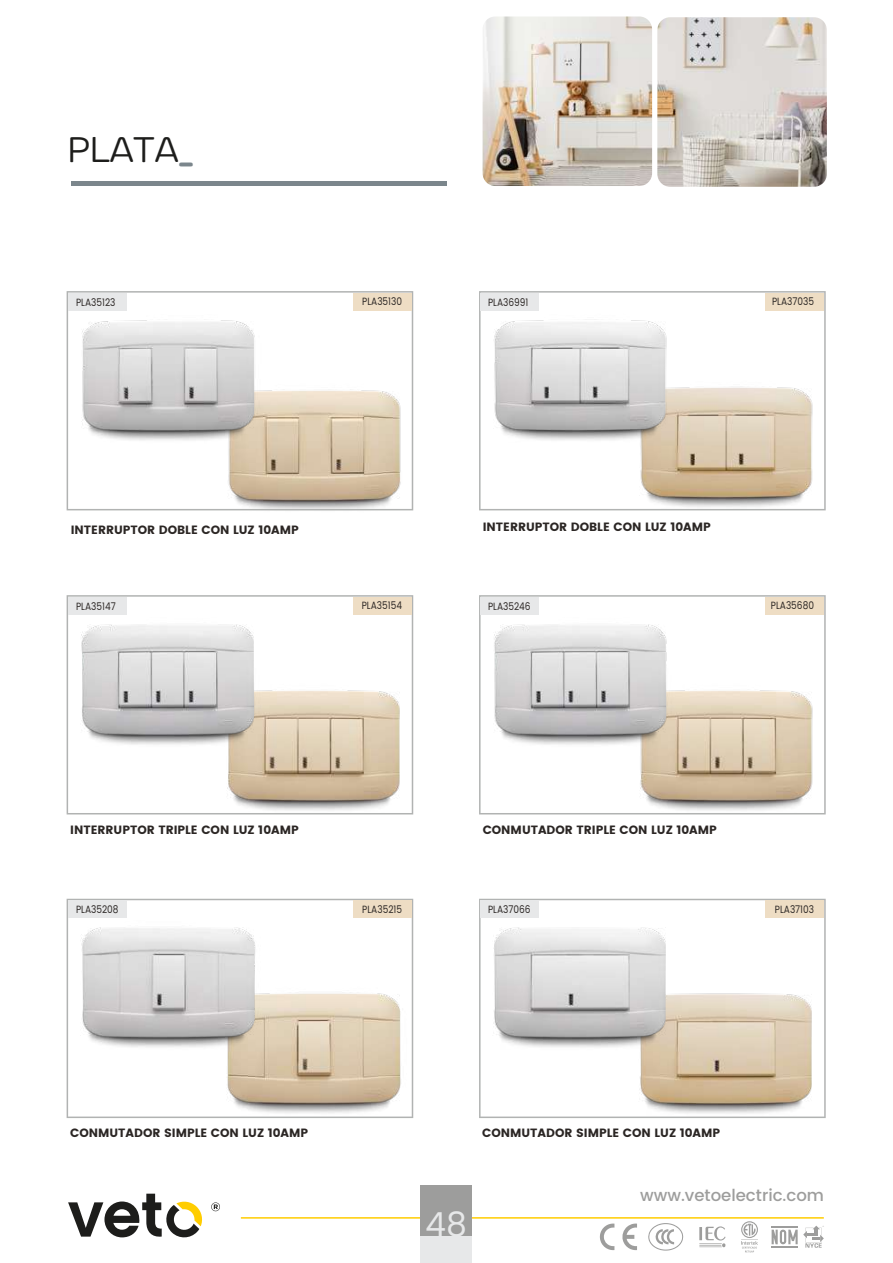
<style>
.page{position:relative;width:893px;height:1263px;background:#fff}
.page>*{position:absolute;margin:0;border:0;box-sizing:border-box;transform-origin:0 0}
.t1{font:35.4px "Byom";color:#1d1d1b}
.t2{font:33px "Poppins";color:#e7e8e9}
.t3{font:500 16.5px "Poppins";color:#9d9d9c}
.t4{font:700 12px "Poppins";color:#2b2624}
.t5{font:10.5px "Poppins";color:#2b2624;scale:.85 1}
.s1{font-weight:700;color:#7b868c}
</style>
<div class="page">
<img style="left:66px;top:292px;width:1px;height:164px">
<img style="left:66px;top:899px;width:1px;height:164px">
<img style="left:66px;top:596px;width:1px;height:164px">
<div style="left:71px;top:181px;width:375px;height:5px;background:#7b868c"></div>
<img style="left:483px;top:16px;width:344px;height:171px">
<hr style="left:241px;top:1217px;width:583px;height:1px;background:#ffcd00">
<svg style="left:622px;top:1223px;width:15px;height:27px"></svg>
<svg style="left:600px;top:1223px;width:14px;height:27px"></svg>
<svg style="left:648px;top:1223px;width:35px;height:27px"></svg>
<svg style="left:699px;top:1226px;width:27px;height:21px"></svg>
<svg style="left:772px;top:1226px;width:52px;height:22px"></svg>
<svg style="left:741px;top:1221px;width:17px;height:31px"></svg>
<div style="left:421px;top:1185px;width:51px;height:51px;background:#9d9d9c"></div>
<div style="left:421px;top:1236px;width:51px;height:27px;background:#e7e8e9"></div>
<svg style="left:479px;top:595px;width:347px;height:219px"></svg>
<svg style="left:67px;top:899px;width:346px;height:219px"></svg>
<svg style="left:479px;top:899px;width:347px;height:219px"></svg>
<div style="left:68px;top:900px;width:59px;height:18px;background:#e7e8e9"></div>
<div style="left:353px;top:900px;width:59px;height:18px;background:#eeddc4"></div>
<div style="left:480px;top:900px;width:59px;height:18px;background:#e7e8e9"></div>
<div style="left:765px;top:900px;width:59px;height:18px;background:#eeddc4"></div>
<svg style="left:67px;top:595px;width:346px;height:219px"></svg>
<div style="left:68px;top:597px;width:59px;height:17px;background:#e7e8e9"></div>
<div style="left:353px;top:597px;width:59px;height:17px;background:#eeddc4"></div>
<div style="left:480px;top:597px;width:59px;height:17px;background:#e7e8e9"></div>
<div style="left:765px;top:597px;width:59px;height:17px;background:#eeddc4"></div>
<svg style="left:67px;top:291px;width:346px;height:219px"></svg>
<svg style="left:479px;top:291px;width:347px;height:219px"></svg>
<div style="left:68px;top:293px;width:59px;height:17px;background:#e7e8e9"></div>
<div style="left:353px;top:293px;width:59px;height:17px;background:#eeddc4"></div>
<div style="left:480px;top:293px;width:59px;height:17px;background:#e7e8e9"></div>
<div style="left:765px;top:293px;width:59px;height:17px;background:#eeddc4"></div>
<svg style="left:68px;top:1194px;width:135px;height:44px"></svg>
<svg style="left:211px;top:1202px;width:9px;height:9px"></svg>
<h1 class="t1" style="left:68px;top:129px;width:127px">PLATA<span class="s1">_</span></h1>
<p class="t5" style="left:76px;top:294px;width:48px">PLA35123</p>
<p class="t5" style="left:362px;top:294px;width:48px">PLA35130</p>
<p class="t5" style="left:488px;top:294px;width:49px">PLA36991</p>
<p class="t5" style="left:772px;top:294px;width:51px">PLA37035</p>
<p class="t4" style="left:71px;top:523px;width:230px">INTERRUPTOR DOBLE CON LUZ 10AMP</p>
<p class="t4" style="left:483px;top:520px;width:230px">INTERRUPTOR DOBLE CON LUZ 10AMP</p>
<p class="t5" style="left:76px;top:598px;width:48px">PLA35147</p>
<p class="t5" style="left:362px;top:598px;width:49px">PLA35154</p>
<p class="t5" style="left:488px;top:598px;width:52px">PLA35246</p>
<p class="t5" style="left:771px;top:598px;width:52px">PLA35680</p>
<p class="t4" style="left:70px;top:823px;width:230px">INTERRUPTOR TRIPLE CON LUZ 10AMP</p>
<p class="t4" style="left:483px;top:823px;width:236px">CONMUTADOR TRIPLE CON LUZ 10AMP</p>
<p class="t5" style="left:76px;top:902px;width:52px">PLA35208</p>
<p class="t5" style="left:362px;top:901px;width:48px">PLA35215</p>
<p class="t5" style="left:488px;top:902px;width:52px">PLA37066</p>
<p class="t5" style="left:775px;top:901px;width:48px">PLA37103</p>
<p class="t4" style="left:70px;top:1126px;width:239px">CONMUTADOR SIMPLE CON LUZ 10AMP</p>
<p class="t4" style="left:482px;top:1126px;width:239px">CONMUTADOR SIMPLE CON LUZ 10AMP</p>
<h2 class="t2" style="left:425px;top:1200px;width:43px">48</h2>
<h3 class="t3" style="left:640px;top:1183px;width:185px">www.vetoelectric.com</h3>
</div>
